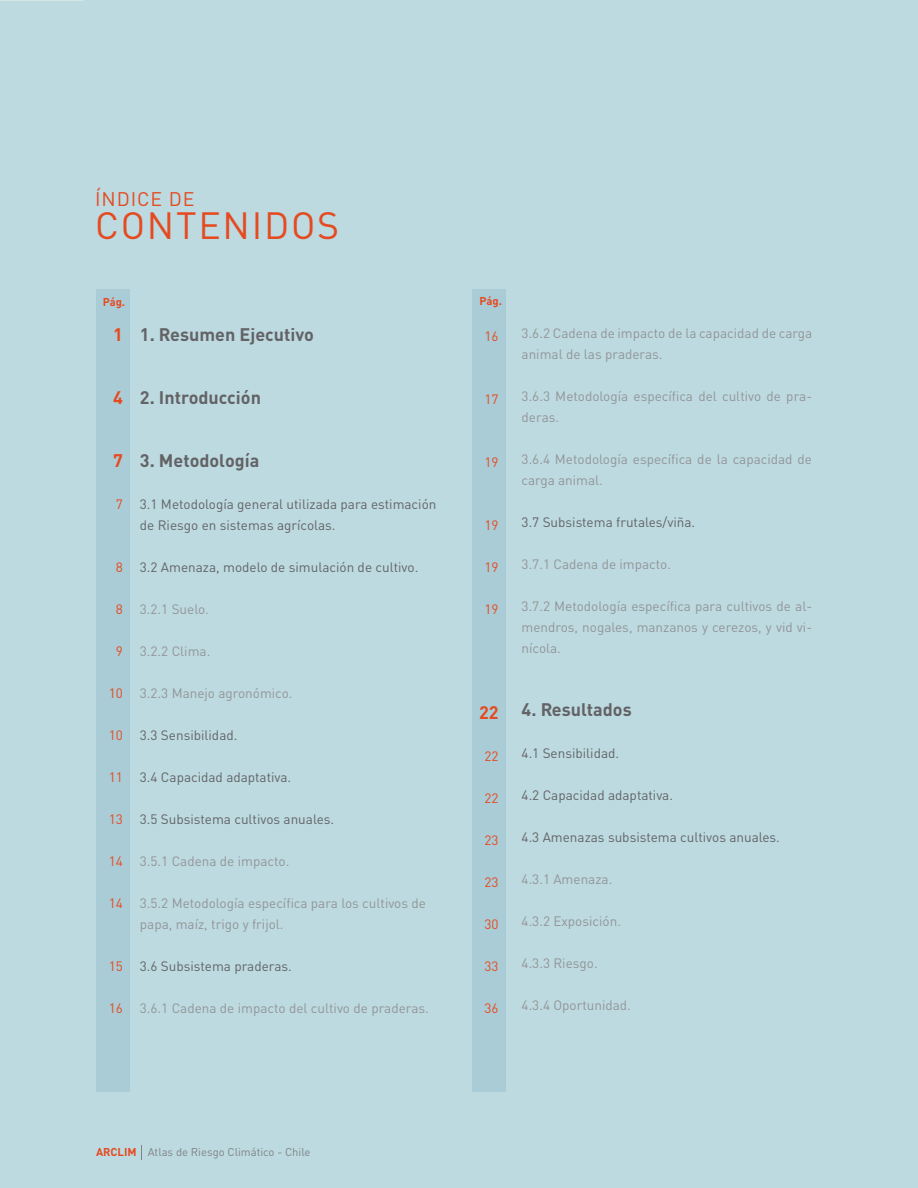
<style>
.page{position:relative;width:918px;height:1188px;background:#fff}
.page>*{position:absolute;margin:0;border:0;box-sizing:border-box;transform-origin:0 0}
.t1{font:37.5px "DIN Pro";letter-spacing:.045em;color:#e54a20}
.t2{font:19.5px "DIN Pro";letter-spacing:.045em;color:#e54a20}
.Indice_-_Textos_gran{font:700 18px "DIN Pro";color:#636366}
.Indice_-_Textos_gran-2{font:700 18px "DIN Pro";color:#e54a20}
.Indice_-_Textos_medi{font:13.5px/21px "DIN Pro";color:#939598}
.Indice_-_Textos_medi-2{font:13.5px "DIN Pro";color:#636366}
.Indice_-_Textos_medi-3{font:13.5px "DIN Pro";color:#e54a20}
.Indice_-_Textos_gran-3{font:13.5px "DIN Pro";color:#636366}
.Indice_-_Textos_gran-4{font:13.5px "DIN Pro";color:#e54a20}
.t3{font:11.25px "DIN Pro";color:#808285}
.Indice_-_Textos_chic{font:700 11.25px "DIN Pro";color:#e54a20}
</style>
<div class="page">
<div style="left:0;top:2px;width:918px;height:1186px;background:#bcdae0"></div>
<svg style="left:141px;top:1145px;width:1px;height:15px"></svg>
<div style="left:96px;top:289px;width:34px;height:803px;background:#aaccd6"></div>
<div style="left:472px;top:289px;width:34px;height:803px;background:#aaccd6"></div>
<p class="t2" style="left:95px;top:186px;width:101px">ÍNDICE DE</p>
<p class="t1" style="left:95px;top:200px;width:245px">CONTENIDOS</p>
<p class="Indice_-_Textos_chic" style="left:103px;top:292px;width:24px">Pág.</p>
<p class="Indice_-_Textos_gran-2" style="left:113px;top:320px;width:11px">1</p>
<p class="Indice_-_Textos_gran" style="left:140px;top:319px;width:176px">1. Resumen Ejecutivo</p>
<p class="Indice_-_Textos_gran-2" style="left:113px;top:383px;width:11px">4</p>
<p class="Indice_-_Textos_gran" style="left:140px;top:382px;width:123px">2. Introducción</p>
<p class="Indice_-_Textos_gran-2" style="left:113px;top:446px;width:11px">7</p>
<p class="Indice_-_Textos_gran-4" style="left:116px;top:495px;width:9px">7</p>
<p class="Indice_-_Textos_gran-4" style="left:116px;top:558px;width:9px">8</p>
<p class="Indice_-_Textos_medi-3" style="left:116px;top:600px;width:9px">8</p>
<p class="Indice_-_Textos_medi-3" style="left:116px;top:642px;width:9px">9</p>
<p class="Indice_-_Textos_medi-3" style="left:109px;top:684px;width:16px">10</p>
<p class="Indice_-_Textos_medi-3" style="left:109px;top:726px;width:16px">10</p>
<p class="Indice_-_Textos_medi-3" style="left:109px;top:768px;width:16px">11</p>
<p class="Indice_-_Textos_medi-3" style="left:109px;top:810px;width:16px">13</p>
<p class="Indice_-_Textos_medi-3" style="left:109px;top:852px;width:16px">14</p>
<p class="Indice_-_Textos_medi-3" style="left:109px;top:894px;width:16px">14</p>
<p class="Indice_-_Textos_medi-3" style="left:109px;top:957px;width:16px">15</p>
<p class="Indice_-_Textos_medi-3" style="left:109px;top:999px;width:16px">16</p>
<p class="Indice_-_Textos_gran" style="left:140px;top:445px;width:121px">3. Metodología</p>
<p class="Indice_-_Textos_medi-2" style="left:140px;top:495px;width:298px">3.1 Metodología general utilizada para estimación</p>
<p class="Indice_-_Textos_medi-2" style="left:140px;top:516px;width:197px">de Riesgo en sistemas agrícolas.</p>
<p class="Indice_-_Textos_medi-2" style="left:140px;top:558px;width:280px">3.2 Amenaza, modelo de simulación de cultivo.</p>
<p class="Indice_-_Textos_medi" style="left:140px;top:598px;width:71px">3.2.1 Suelo.</p>
<p class="Indice_-_Textos_medi" style="left:140px;top:640px;width:72px">3.2.2 Clima.</p>
<p class="Indice_-_Textos_medi" style="left:140px;top:682px;width:154px">3.2.3 Manejo agronómico.</p>
<p class="Indice_-_Textos_medi-2" style="left:140px;top:726px;width:99px">3.3 Sensibilidad.</p>
<p class="Indice_-_Textos_medi-2" style="left:140px;top:768px;width:153px">3.4 Capacidad adaptativa.</p>
<p class="Indice_-_Textos_medi-2" style="left:140px;top:810px;width:196px">3.5 Subsistema cultivos anuales.</p>
<p class="Indice_-_Textos_medi" style="left:140px;top:850px;width:151px">3.5.1 Cadena de impacto.</p>
<p class="Indice_-_Textos_medi" style="left:140px;top:892px;width:288px">3.5.2 Metodología específica para los cultivos de</p>
<p class="Indice_-_Textos_medi" style="left:140px;top:913px;width:145px">papa, maíz, trigo y frijol.</p>
<p class="Indice_-_Textos_medi-2" style="left:140px;top:957px;width:154px">3.6 Subsistema praderas.</p>
<p class="Indice_-_Textos_medi" style="left:140px;top:997px;width:290px">3.6.1 Cadena de impacto del cultivo de praderas.</p>
<p class="Indice_-_Textos_chic" style="left:479px;top:292px;width:24px">Pág.</p>
<p class="Indice_-_Textos_medi-3" style="left:484px;top:327px;width:16px">16</p>
<p class="Indice_-_Textos_medi-3" style="left:484px;top:390px;width:16px">17</p>
<p class="Indice_-_Textos_medi-3" style="left:484px;top:453px;width:16px">19</p>
<p class="Indice_-_Textos_medi-3" style="left:484px;top:516px;width:16px">19</p>
<p class="Indice_-_Textos_medi-3" style="left:484px;top:558px;width:16px">19</p>
<p class="Indice_-_Textos_medi-3" style="left:484px;top:600px;width:16px">19</p>
<p class="Indice_-_Textos_gran-2" style="left:479px;top:697px;width:21px">22</p>
<p class="Indice_-_Textos_gran-4" style="left:484px;top:747px;width:16px">22</p>
<p class="Indice_-_Textos_medi-3" style="left:484px;top:789px;width:16px">22</p>
<p class="Indice_-_Textos_medi-3" style="left:484px;top:831px;width:16px">23</p>
<p class="Indice_-_Textos_medi-3" style="left:484px;top:873px;width:16px">23</p>
<p class="Indice_-_Textos_medi-3" style="left:484px;top:915px;width:16px">30</p>
<p class="Indice_-_Textos_medi-3" style="left:484px;top:957px;width:16px">33</p>
<p class="Indice_-_Textos_medi-3" style="left:484px;top:999px;width:16px">36</p>
<p class="Indice_-_Textos_medi" style="left:522px;top:323px;width:292px">3.6.2 Cadena de impacto de la capacidad de carga animal de las praderas.</p>
<p class="Indice_-_Textos_medi" style="left:522px;top:386px;width:292px">3.6.3 Metodología específica del cultivo de pra&shy;deras.</p>
<p class="Indice_-_Textos_medi" style="left:522px;top:449px;width:292px">3.6.4 Metodología específica de la capacidad de carga animal.</p>
<p class="Indice_-_Textos_medi-2" style="left:522px;top:513px;width:175px">3.7 Subsistema frutales/viña.</p>
<p class="Indice_-_Textos_medi" style="left:522px;top:554px;width:151px">3.7.1 Cadena de impacto.</p>
<p class="Indice_-_Textos_medi" style="left:522px;top:596px;width:292px;text-align:justify">3.7.2 Metodología específica para cultivos de al&shy;mendros, nogales, manzanos y cerezos, y vid vi&shy;nícola.</p>
<p class="Indice_-_Textos_gran" style="left:522px;top:695px;width:112px">4. Resultados</p>
<p class="Indice_-_Textos_gran-3" style="left:522px;top:744px;width:99px">4.1 Sensibilidad.</p>
<p class="Indice_-_Textos_medi-2" style="left:522px;top:786px;width:153px">4.2 Capacidad adaptativa.</p>
<p class="Indice_-_Textos_medi-2" style="left:522px;top:828px;width:260px">4.3 Amenazas subsistema cultivos anuales.</p>
<p class="Indice_-_Textos_medi" style="left:522px;top:869px;width:92px">4.3.1 Amenaza.</p>
<p class="Indice_-_Textos_medi" style="left:522px;top:911px;width:101px">4.3.2 Exposición.</p>
<p class="Indice_-_Textos_medi" style="left:522px;top:953px;width:78px">4.3.3 Riesgo.</p>
<p class="Indice_-_Textos_medi" style="left:522px;top:995px;width:111px">4.3.4 Oportunidad.</p>
<p class="Indice_-_Textos_chic" style="left:96px;top:1143px;width:42px">ARCLIM</p>
<p class="t3" style="left:148px;top:1144px;width:164px">Atlas de Riesgo Climático - Chile</p>
</div>
